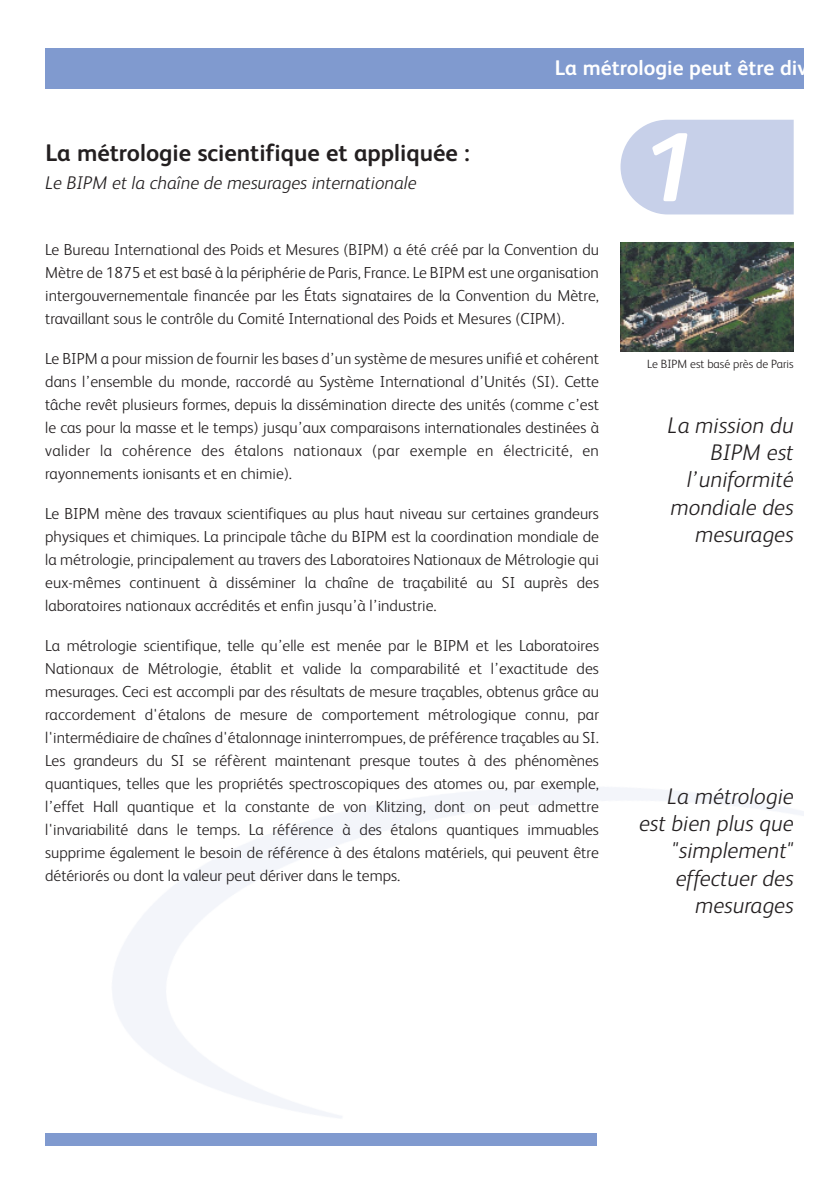
<style>
.page{position:relative;width:840px;height:1190px;background:#fff}
.page>*{position:absolute;margin:0;border:0;box-sizing:border-box;transform-origin:0 0}
.t1{font:italic 700 98.4px "FS Albert";color:#fff}
.t2{font:700 24px "FS Albert";color:#231f20}
.t3{font:italic 300 22.6px/27.2px "FS Albert";color:#231f20;text-align:right}
.t4{font:700 21.2px "FS Albert";color:#fff}
.t5{font:italic 300 18.4px "FS Albert";color:#231f20}
.t6{font:300 16px/23px "FS Albert";color:#231f20;text-align:justify}
.t7{font:300 12px "FS Albert";color:#231f20}
</style>
<div class="page">
<div style="left:621px;top:120px;width:173px;height:94px;background:#c7d0e9"></div>
<img style="left:620px;top:243px;width:174px;height:108px">
<div style="left:45px;top:1133px;width:552px;height:12px;background:#809acf"></div>
<div style="left:45px;top:48px;width:759px;height:40px;background:#809acf"></div>
<h2 class="t2" style="left:45px;top:143px;width:426px">La métrologie scientifique et appliquée :</h2>
<p class="t5" style="left:45px;top:176px;width:373px">Le BIPM et la chaîne de mesurages internationale</p>
<h3 class="t4" style="left:555px;top:59px;width:254px">La métrologie peut être div</h3>
<h1 class="t1" style="left:642px;top:127px;width:57px">1</h1>
<p class="t6" style="left:45px;top:240px;width:555px">Le Bureau International des Poids et Mesures (BIPM) a été créé par la Convention du Mètre de 1875 et est basé à la périphérie de Paris, France. Le BIPM est une organisation intergouvernementale financée par les États signataires de la Convention du Mètre, travaillant sous le contrôle du Comité International des Poids et Mesures (CIPM).</p>
<p class="t6" style="left:45px;top:349px;width:555px">Le BIPM a pour mission de fournir les bases d’un système de mesures unifié et cohérent dans l’ensemble du monde, raccordé au Système International d’Unités (SI). Cette tâche revêt plusieurs formes, depuis la dissémination directe des unités (comme c’est le cas pour la masse et le temps) jusqu’aux comparaisons internationales destinées à valider la cohérence des étalons nationaux (par exemple en électricité, en rayonnements ionisants et en chimie).</p>
<p class="t6" style="left:45px;top:504px;width:555px">Le BIPM mène des travaux scientifiques au plus haut niveau sur certaines grandeurs physiques et chimiques. La principale tâche du BIPM est la coordination mondiale de la métrologie, principalement au travers des Laboratoires Nationaux de Métrologie qui eux-mêmes continuent à disséminer la chaîne de traçabilité au SI auprès des laboratoires nationaux accrédités et enfin jusqu’à l’industrie.</p>
<p class="t6" style="left:45px;top:636px;width:555px">La métrologie scientifique, telle qu’elle est menée par le BIPM et les Laboratoires Nationaux de Métrologie, établit et valide la comparabilité et l’exactitude des mesurages. Ceci est accompli par des résultats de mesure traçables, obtenus grâce au raccordement d'étalons de mesure de comportement métrologique connu, par l'intermédiaire de chaînes d'étalonnage ininterrompues, de préférence traçables au SI.<br>Les grandeurs du SI se réfèrent maintenant presque toutes à des phénomènes quantiques, telles que les propriétés spectroscopiques des atomes ou, par exemple, l’effet Hall quantique et la constante de von Klitzing, dont on peut admettre l'invariabilité dans le temps. La référence à des étalons quantiques immuables supprime également le besoin de référence à des étalons matériels, qui peuvent être détériorés ou dont la valeur peut dériver dans le temps.</p>
<p class="t7" style="left:647px;top:360px;width:148px">Le BIPM est basé près de Paris</p>
<h3 class="t3" style="left:668px;top:414px;width:127px">La mission du<br>BIPM est l’uniformité mondiale des mesurages</h3>
<h3 class="t3" style="left:639px;top:785px;width:156px">La métrologie est bien plus que "simplement" effectuer des mesurages</h3>
</div>
